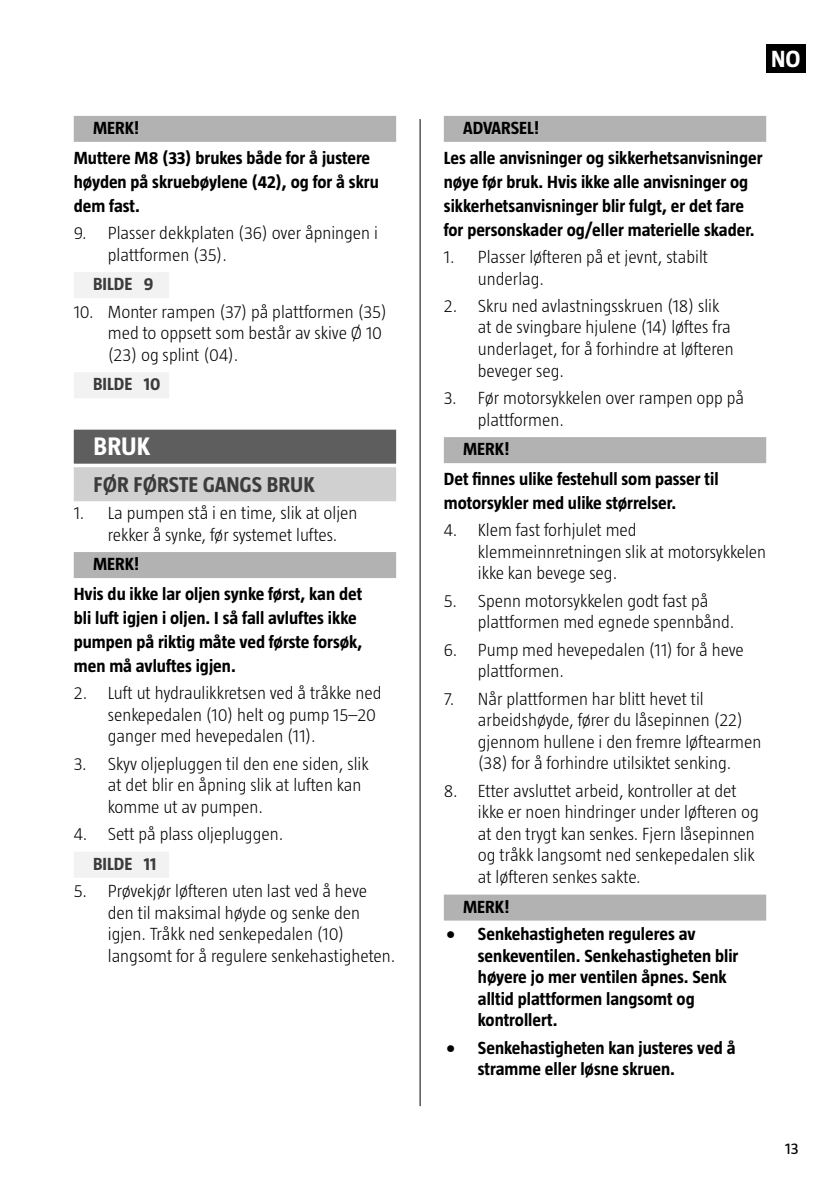
<style>
.page{position:relative;width:840px;height:1191px;background:#fff}
.page>*{position:absolute;margin:0;border:0;box-sizing:border-box;transform-origin:0 0}
.Rubrik{font:700 26px "Taz";color:#fff}
.t1{font:700 24px "Taz";color:#fff}
.Underrubrik{font:700 22px "Taz";color:#3c3c3c}
.t2{font:300 18px/21.6px "Taz";color:#000}
.Brödtext__VARNING__OBS{font:700 18px/24px "Taz";color:#000}
.OBS__NO{font:700 18px "Taz";color:#000}
.t3{font:700 18px "Taz";color:#3c3c3c}
.VARNING__NO{font:700 18px "Taz";color:#000}
.t4{font:16px "Taz";color:#000}
</style>
<div class="page">
<div style="left:765px;top:44px;width:39px;height:28px;background:#000"></div>
<hr style="left:419px;top:119px;width:1px;height:987px;background:#000">
<div style="left:443px;top:116px;width:322px;height:26px;background:#b2b2b2"></div>
<div style="left:443px;top:437px;width:322px;height:26px;background:#b2b2b2"></div>
<div style="left:443px;top:894px;width:322px;height:26px;background:#b2b2b2"></div>
<div style="left:74px;top:116px;width:322px;height:26px;background:#b2b2b2"></div>
<div style="left:74px;top:272px;width:95px;height:26px;background:#f2f2f2"></div>
<div style="left:74px;top:372px;width:95px;height:26px;background:#f2f2f2"></div>
<div style="left:74px;top:430px;width:322px;height:34px;background:#5e5e5e"></div>
<div style="left:74px;top:467px;width:322px;height:34px;background:#d0d0d0"></div>
<div style="left:74px;top:552px;width:322px;height:26px;background:#b2b2b2"></div>
<div style="left:74px;top:851px;width:95px;height:26px;background:#f2f2f2"></div>
<p class="OBS__NO" style="left:93px;top:118px;width:48px">MERK!</p>
<p class="Brödtext__VARNING__OBS" style="left:74px;top:145px;width:306px">Muttere M8 (33) brukes både for å justere høyden på skruebøylene (42), og for å skru dem fast.</p>
<p class="t2" style="left:108px;top:222px;width:271px;text-indent:-34px">9. Plasser dekkplaten (36) over åpningen i plattformen (35).</p>
<p class="t3" style="left:93px;top:274px;width:62px">BILDE 9</p>
<p class="t2" style="left:108px;top:300px;width:280px;text-indent:-34px">10. Monter rampen (37) på plattformen (35) med to oppsett som består av skive Ø 10 (23) og splint (04).</p>
<p class="t3" style="left:93px;top:374px;width:69px">BILDE 10</p>
<p class="Rubrik" style="left:94px;top:431px;width:58px">BRUK</p>
<p class="Underrubrik" style="left:94px;top:472px;width:222px">FØR FØRSTE GANGS BRUK</p>
<p class="t2" style="left:108px;top:502px;width:251px;text-indent:-34px">1. La pumpen stå i en time, slik at oljen rekker å synke, før systemet luftes.</p>
<p class="OBS__NO" style="left:93px;top:554px;width:48px">MERK!</p>
<p class="Brödtext__VARNING__OBS" style="left:74px;top:581px;width:290px">Hvis du ikke lar oljen synke først, kan det bli luft igjen i oljen. I så fall avluftes ikke pumpen på riktig måte ved første forsøk, men må avluftes igjen.</p>
<p class="t2" style="left:108px;top:682px;width:275px;text-indent:-34px">2. Luft ut hydraulikkretsen ved å tråkke ned senkepedalen (10) helt og pump 15–20 ganger med hevepedalen (11).</p>
<p class="t2" style="left:108px;top:752px;width:262px;text-indent:-34px">3. Skyv oljepluggen til den ene siden, slik at det blir en åpning slik at luften kan komme ut av pumpen.</p>
<p class="t2" style="left:74px;top:823px;width:211px">4. Sett på plass oljepluggen.</p>
<p class="t3" style="left:93px;top:853px;width:65px">BILDE 11</p>
<p class="t2" style="left:108px;top:880px;width:289px;text-indent:-34px">5. Prøvekjør løfteren uten last ved å heve den til maksimal høyde og senke den igjen. Tråkk ned senkepedalen (10) langsomt for å regulere senkehastigheten.</p>
<h2 class="t1" style="left:770px;top:45px;width:31px">NO</h2>
<p class="VARNING__NO" style="left:463px;top:118px;width:78px">ADVARSEL!</p>
<p class="Brödtext__VARNING__OBS" style="left:443px;top:145px;width:320px">Les alle anvisninger og sikkerhetsanvisninger nøye før bruk. Hvis ikke alle anvisninger og sikkerhetsanvisninger blir fulgt, er det fare for personskader og/eller materielle skader.</p>
<p class="t2" style="left:477px;top:246px;width:231px;text-indent:-34px">1. Plasser løfteren på et jevnt, stabilt underlag.</p>
<p class="t2" style="left:477px;top:295px;width:257px;text-indent:-34px">2. Skru ned avlastningsskruen (18) slik at de svingbare hjulene (14) løftes fra underlaget, for å forhindre at løfteren beveger seg.</p>
<p class="t2" style="left:477px;top:387px;width:267px;text-indent:-34px">3. Før motorsykkelen over rampen opp på plattformen.</p>
<p class="OBS__NO" style="left:463px;top:439px;width:48px">MERK!</p>
<p class="Brödtext__VARNING__OBS" style="left:443px;top:466px;width:276px">Det finnes ulike festehull som passer til motorsykler med ulike størrelser.</p>
<p class="t2" style="left:477px;top:519px;width:289px;text-indent:-34px">4. Klem fast forhjulet med klemmeinnretningen slik at motorsykkelen ikke kan bevege seg.</p>
<p class="t2" style="left:477px;top:589px;width:258px;text-indent:-34px">5. Spenn motorsykkelen godt fast på plattformen med egnede spennbånd.</p>
<p class="t2" style="left:477px;top:638px;width:267px;text-indent:-34px">6. Pump med hevepedalen (11) for å heve plattformen.</p>
<p class="t2" style="left:477px;top:687px;width:285px;text-indent:-34px">7. Når plattformen har blitt hevet til arbeidshøyde, fører du låsepinnen (22) gjennom hullene i den fremre løftearmen (38) for å forhindre utilsiktet senking.</p>
<p class="t2" style="left:477px;top:779px;width:282px;text-indent:-34px">8. Etter avsluttet arbeid, kontroller at det ikke er noen hindringer under løfteren og at den trygt kan senkes. Fjern låsepinnen og tråkk langsomt ned senkepedalen slik at løfteren senkes sakte.</p>
<p class="OBS__NO" style="left:463px;top:896px;width:48px">MERK!</p>
<p class="Brödtext__VARNING__OBS" style="left:477px;top:923px;width:262px;line-height:21.6px;text-indent:-32px">• Senkehastigheten reguleres av senkeventilen. Senkehastigheten blir høyere jo mer ventilen åpnes. Senk alltid plattformen langsomt og kontrollert.</p>
<p class="Brödtext__VARNING__OBS" style="left:477px;top:1036px;width:259px;line-height:21.6px;text-indent:-32px">• Senkehastigheten kan justeres ved å stramme eller løsne skruen.</p>
<p class="t4" style="left:784px;top:1139px;width:15px">13</p>
</div>
